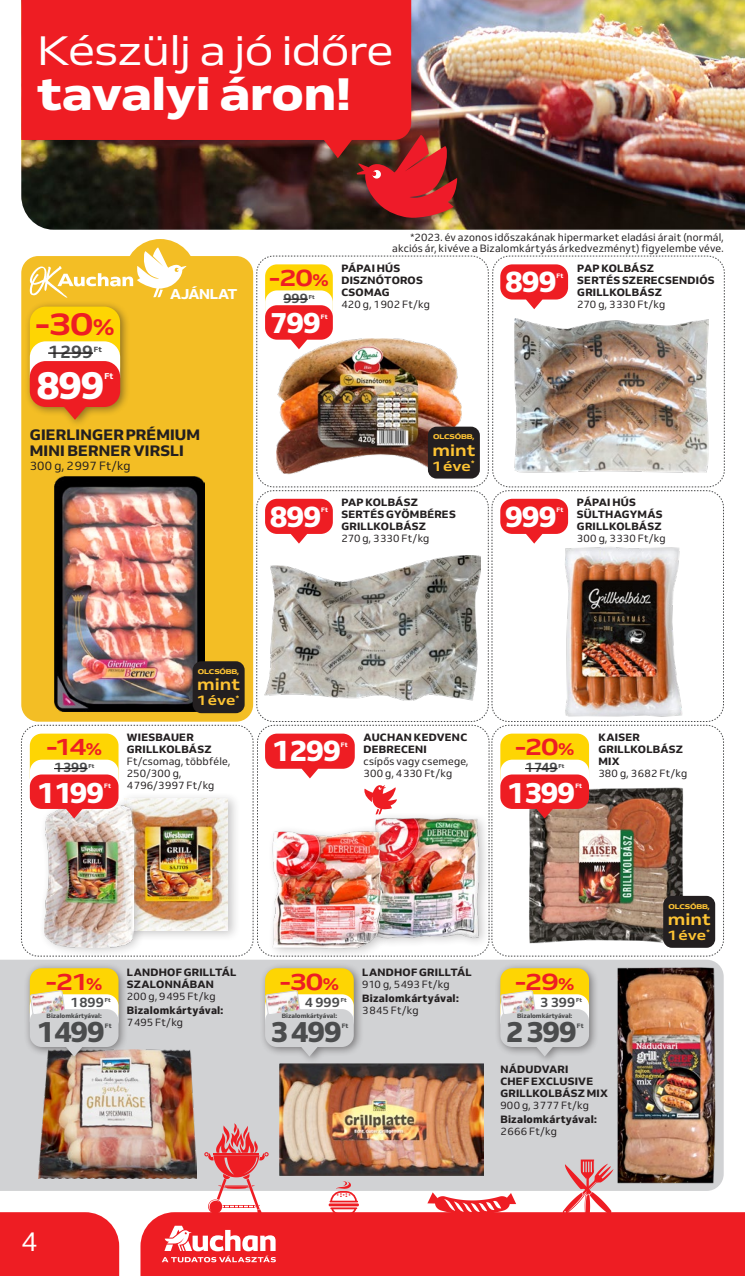
<style>
.page{position:relative;width:745px;height:1276px;background:#fff}
.page>*{position:absolute;margin:0;border:0;box-sizing:border-box;transform-origin:0 0}
.t1{font:45px "Venn Semi Ex X Bold";letter-spacing:-.02em;color:#fff}
.t2{font:40.8px "Venn Semi Ex";letter-spacing:-.02em;color:#fff}
.pajzs{font:800 38.55px "Venn";color:#fff}
.t3{font:700 31.2px "Venn Semi Ex";color:#ee1d23}
.pajzs-2{font:800 29.25px "Venn";letter-spacing:-.04em;color:#fff}
.pajzs-3{font:800 28.95px "Venn";letter-spacing:-.04em;color:#4b4c4d}
.pajzs-4{font:800 28.95px "Venn";letter-spacing:-.04em;color:#fff}
.t4{font:27px "Venn";color:#fff}
.t5{font:700 23.4px "Venn Semi Ex";letter-spacing:-.05em;color:#ee1d23}
.pajzs_athuzott{font:700 17.85px "Venn";color:#4b4c4d}
.t6{font:700 16.05px "Venn Semi Ex";color:#fec434}
.bomba_termek_megnevezes{font:800 15px/16.5px "Venn";letter-spacing:.015em;color:#231f20}
.t7{font:800 14.25px "Venn";letter-spacing:-.025em;color:#fff}
.t8{font:700 13.65px "Venn Semi Ex";color:#fec434}
.pajzs_athuzott-2{font:700 13.35px "Venn";color:#4b4c4d}
.bomba_termek_leiras{font:12px "Venn";letter-spacing:.005em;color:#231f20}
.alap_termek_leiras{font:10.5px/12px "Venn";letter-spacing:.01em;color:#231f20}
.alap_termek_megnevezes{font:800 10.5px/12px "Venn";letter-spacing:.025em;color:#231f20}
.bizalombonusz_termeknev{font:800 10.5px/12px "Venn";letter-spacing:.025em;color:#231f20}
.bizalombonusz_leiras{font:10.5px "Venn";letter-spacing:-.005em;color:#231f20}
.bizalombonusz_szoveg{font:800 10.5px "Venn";letter-spacing:.025em;color:#231f20}
.pajzs-5{font:800 8.4px "Venn";color:#fff}
.pajzs_athuzott-3{font:800 7.35px "Venn";color:#4b4c4d}
.t9{font:6.75px "Venn Semi Ex X Bold";letter-spacing:-.03em;color:#fec434}
.pajzs-6{font:800 6.3px "Venn";color:#4b4c4d}
.pajzs-7{font:800 6.3px "Venn";letter-spacing:.015em;color:#fff}
.pajzs_athuzott-4{font:800 5.55px "Venn";letter-spacing:-.005em;color:#4b4c4d}
.s1{font-size:22.8px}
.s2{font-size:17.1px}
</style>
<div class="page">
<div style="left:0;top:1212px;width:119px;height:64px;background:#ee1d23"></div>
<div style="left:140px;top:1212px;width:604px;height:64px;background:#ee1d23"></div>
<div style="left:124px;top:239px;width:72px;height:72px;background:#f3be25;border-radius:50%"></div>
<img style="left:21px;top:0;width:723px;height:230px">
<div style="left:0;top:959px;width:723px;height:232px;background:#d1d2d4"></div>
<div style="left:21px;top:0;width:390px;height:140px;background:#ee1d23"></div>
<img style="left:319px;top:134px;width:138px;height:84px">
<img style="left:615px;top:965px;width:102px;height:219px">
<img style="left:279px;top:1063px;width:204px;height:113px">
<img style="left:38px;top:1049px;width:159px;height:129px">
<svg style="left:162px;top:1225px;width:114px;height:37px"></svg>
<div style="left:494px;top:962px;width:105px;height:103px;background:#231f20;opacity:.5"></div>
<div style="left:500px;top:968px;width:88px;height:56px;background:#fed503;border-radius:12px"></div>
<svg style="left:500px;top:990px;width:88px;height:66px;background:#d8d5c9"></svg>
<div style="left:259px;top:962px;width:105px;height:103px;background:#231f20;opacity:.5"></div>
<div style="left:265px;top:968px;width:88px;height:56px;background:#fed503;border-radius:12px"></div>
<svg style="left:265px;top:990px;width:88px;height:66px;background:#d8d5c9"></svg>
<div style="left:24px;top:962px;width:105px;height:103px;background:#231f20;opacity:.5"></div>
<div style="left:30px;top:968px;width:88px;height:56px;background:#fed503;border-radius:12px"></div>
<svg style="left:30px;top:990px;width:88px;height:66px;background:#d4cfc4"></svg>
<img style="left:21px;top:247px;width:703px;height:710px">
<hr style="left:524px;top:768px;width:33px;height:1px;background:#231f20">
<div style="left:192px;top:661px;width:52px;height:52px;background:#231f20;border-radius:9px"></div>
<div style="left:662px;top:896px;width:52px;height:52px;background:#231f20;border-radius:9px"></div>
<div style="left:427px;top:427px;width:52px;height:51px;background:#231f20;border-radius:9px"></div>
<svg style="left:562px;top:1159px;width:51px;height:60px"></svg>
<hr style="left:328px;top:1203px;width:31px;height:3px;background:#ee1d23">
<svg style="left:329px;top:1181px;width:29px;height:34px"></svg>
<svg style="left:427px;top:1192px;width:89px;height:23px"></svg>
<svg style="left:204px;top:1123px;width:64px;height:90px"></svg>
<p class="t2" style="left:37px;top:26px;width:358px">Készülj a jó időre</p>
<p class="t1" style="left:37px;top:66px;width:316px">tavalyi áron!</p>
<p class="t3" style="left:35px;top:304px;width:81px">-30<span class="s1">%</span></p>
<p class="pajzs" style="left:36px;top:361px;width:69px">899</p>
<p class="pajzs-5" style="left:104px;top:371px;width:11px">Ft</p>
<p class="pajzs_athuzott" style="left:48px;top:341px;width:46px">1 299</p>
<p class="pajzs_athuzott-3" style="left:94px;top:345px;width:9px">Ft</p>
<p class="t7" style="left:170px;top:285px;width:68px">AJÁNLAT</p>
<p class="bomba_termek_megnevezes" style="left:30px;top:426px;width:172px">GIERLINGER PRÉMIUM<br>MINI BERNER VIRSLI</p>
<p class="bomba_termek_leiras" style="left:30px;top:458px;width:102px">300 g, 2 997 Ft/kg</p>
<p class="t5" style="left:269px;top:263px;width:61px">-20<span class="s2">%</span></p>
<p class="pajzs-4" style="left:270px;top:305px;width:52px">799</p>
<p class="pajzs-7" style="left:320px;top:313px;width:8px">Ft</p>
<p class="pajzs_athuzott-2" style="left:283px;top:290px;width:26px">999</p>
<p class="pajzs_athuzott-4" style="left:308px;top:293px;width:7px">Ft</p>
<p class="alap_termek_leiras" style="left:392px;top:231px;width:333px;line-height:11.2px;text-align:right">*2023. év azonos időszakának hipermarket eladási árait (normál, akciós ár, kivéve a Bizalomkártyás árkedvezményt) figyelembe véve.</p>
<p class="alap_termek_megnevezes" style="left:341px;top:262px;width:83px">PÁPAI HÚS<br>DISZNÓTOROS<br>CSOMAG</p>
<p class="alap_termek_leiras" style="left:341px;top:298px;width:90px">420 g, 1 902 Ft/kg</p>
<p class="pajzs-2" style="left:504px;top:263px;width:53px">899</p>
<p class="pajzs-7" style="left:556px;top:271px;width:8px">Ft</p>
<p class="alap_termek_megnevezes" style="left:577px;top:262px;width:138px">PAP KOLBÁSZ<br>SERTÉS SZERECSENDIÓS<br>GRILLKOLBÁSZ</p>
<p class="alap_termek_leiras" style="left:577px;top:298px;width:90px">270 g, 3 330 Ft/kg</p>
<p class="t9" style="left:433px;top:433px;width:43px">OLCSÓBB,</p>
<p class="t6" style="left:432px;top:440px;width:45px">mint</p>
<p class="t8" style="left:431px;top:457px;width:44px">1 éve<sup>*</sup></p>
<p class="pajzs-2" style="left:270px;top:498px;width:53px">899</p>
<p class="pajzs-7" style="left:321px;top:506px;width:8px">Ft</p>
<p class="alap_termek_megnevezes" style="left:341px;top:496px;width:116px">PAP KOLBÁSZ<br>SERTÉS GYÖMBÉRES<br>GRILLKOLBÁSZ</p>
<p class="alap_termek_leiras" style="left:341px;top:532px;width:90px">270 g, 3 330 Ft/kg</p>
<p class="pajzs-2" style="left:504px;top:498px;width:53px">999</p>
<p class="pajzs-7" style="left:556px;top:506px;width:8px">Ft</p>
<p class="alap_termek_megnevezes" style="left:576px;top:496px;width:87px">PÁPAI HÚS<br>SÜLTHAGYMÁS<br>GRILLKOLBÁSZ</p>
<p class="alap_termek_leiras" style="left:576px;top:532px;width:90px">300 g, 3 330 Ft/kg</p>
<p class="t5" style="left:46px;top:732px;width:58px">-14<span class="s2">%</span></p>
<p class="pajzs-4" style="left:37px;top:774px;width:69px">1 199</p>
<p class="pajzs-7" style="left:104px;top:782px;width:8px">Ft</p>
<p class="pajzs_athuzott-2" style="left:54px;top:759px;width:35px">1 399</p>
<p class="pajzs_athuzott-4" style="left:88px;top:762px;width:7px">Ft</p>
<p class="t9" style="left:198px;top:667px;width:43px">OLCSÓBB,</p>
<p class="t6" style="left:197px;top:674px;width:45px">mint</p>
<p class="t8" style="left:196px;top:692px;width:44px">1 éve<sup>*</sup></p>
<p class="alap_termek_megnevezes" style="left:127px;top:731px;width:86px">WIESBAUER<br>GRILLKOLBÁSZ</p>
<p class="alap_termek_leiras" style="left:127px;top:755px;width:105px">Ft/csomag, többféle,<br>250/300 g,<br>4 796/3 997 Ft/kg</p>
<p class="pajzs-2" style="left:272px;top:732px;width:70px">1 299</p>
<p class="pajzs-7" style="left:340px;top:740px;width:8px">Ft</p>
<p class="alap_termek_megnevezes" style="left:363px;top:731px;width:105px">AUCHAN KEDVENC<br>DEBRECENI</p>
<p class="alap_termek_leiras" style="left:363px;top:755px;width:106px">csípős vagy csemege,<br>300 g, 4 330 Ft/kg</p>
<p class="t5" style="left:514px;top:732px;width:61px">-20<span class="s2">%</span></p>
<p class="pajzs-4" style="left:507px;top:774px;width:70px">1 399</p>
<p class="pajzs-7" style="left:575px;top:782px;width:8px">Ft</p>
<p class="pajzs_athuzott-2" style="left:524px;top:759px;width:34px">1 749</p>
<p class="pajzs_athuzott-4" style="left:558px;top:762px;width:7px">Ft</p>
<p class="alap_termek_megnevezes" style="left:598px;top:731px;width:86px">KAISER<br>GRILLKOLBÁSZ<br>MIX</p>
<p class="alap_termek_leiras" style="left:598px;top:767px;width:90px">380 g, 3 682 Ft/kg</p>
<p class="t5" style="left:46px;top:966px;width:58px">-21<span class="s2">%</span></p>
<p class="pajzs-3" style="left:37px;top:1013px;width:70px">1 499</p>
<p class="pajzs-6" style="left:105px;top:1021px;width:8px">Ft</p>
<p class="pajzs_athuzott-2" style="left:70px;top:993px;width:35px">1 899</p>
<p class="pajzs_athuzott-4" style="left:105px;top:996px;width:7px">Ft</p>
<p class="pajzs-6" style="left:47px;top:1012px;width:57px">Bizalomkártyával:</p>
<p class="bizalombonusz_termeknev" style="left:127px;top:965px;width:111px">LANDHOF GRILLTÁL<br>SZALONNÁBAN</p>
<p class="bizalombonusz_leiras" style="left:127px;top:989px;width:90px">200 g, 9 495 Ft/kg</p>
<p class="bizalombonusz_szoveg" style="left:127px;top:1004px;width:98px">Bizalomkártyával:</p>
<p class="bizalombonusz_leiras" style="left:127px;top:1016px;width:58px">7 495 Ft/kg</p>
<p class="t5" style="left:279px;top:966px;width:61px">-30<span class="s2">%</span></p>
<p class="pajzs-3" style="left:270px;top:1013px;width:73px">3 499</p>
<p class="pajzs-6" style="left:341px;top:1021px;width:8px">Ft</p>
<p class="pajzs_athuzott-2" style="left:304px;top:993px;width:37px">4 999</p>
<p class="pajzs_athuzott-4" style="left:340px;top:996px;width:7px">Ft</p>
<p class="pajzs-6" style="left:282px;top:1012px;width:57px">Bizalomkártyával:</p>
<p class="bizalombonusz_termeknev" style="left:362px;top:965px;width:111px">LANDHOF GRILLTÁL</p>
<p class="bizalombonusz_leiras" style="left:362px;top:977px;width:89px">910 g, 5 493 Ft/kg</p>
<p class="bizalombonusz_szoveg" style="left:362px;top:992px;width:98px">Bizalomkártyával:</p>
<p class="bizalombonusz_leiras" style="left:362px;top:1004px;width:58px">3 845 Ft/kg</p>
<p class="t5" style="left:514px;top:966px;width:61px">-29<span class="s2">%</span></p>
<p class="pajzs-3" style="left:505px;top:1013px;width:73px">2 399</p>
<p class="pajzs-6" style="left:576px;top:1021px;width:8px">Ft</p>
<p class="pajzs_athuzott-2" style="left:540px;top:993px;width:37px">3 399</p>
<p class="pajzs_athuzott-4" style="left:575px;top:996px;width:7px">Ft</p>
<p class="pajzs-6" style="left:516px;top:1012px;width:57px">Bizalomkártyával:</p>
<p class="bizalombonusz_termeknev" style="left:500px;top:1063px;width:109px">NÁDUDVARI<br>CHEF EXCLUSIVE<br>GRILLKOLBÁSZ MIX</p>
<p class="bizalombonusz_leiras" style="left:500px;top:1099px;width:90px">900 g, 3 777 Ft/kg</p>
<p class="bizalombonusz_szoveg" style="left:500px;top:1113px;width:98px">Bizalomkártyával:</p>
<p class="bizalombonusz_leiras" style="left:500px;top:1125px;width:58px">2 666 Ft/kg</p>
<h3 class="t4" style="left:21px;top:1225px;width:18px">4</h3>
<p class="t9" style="left:668px;top:902px;width:43px">OLCSÓBB,</p>
<p class="t6" style="left:667px;top:909px;width:45px">mint</p>
<p class="t8" style="left:666px;top:926px;width:44px">1 éve<sup>*</sup></p>
</div>
